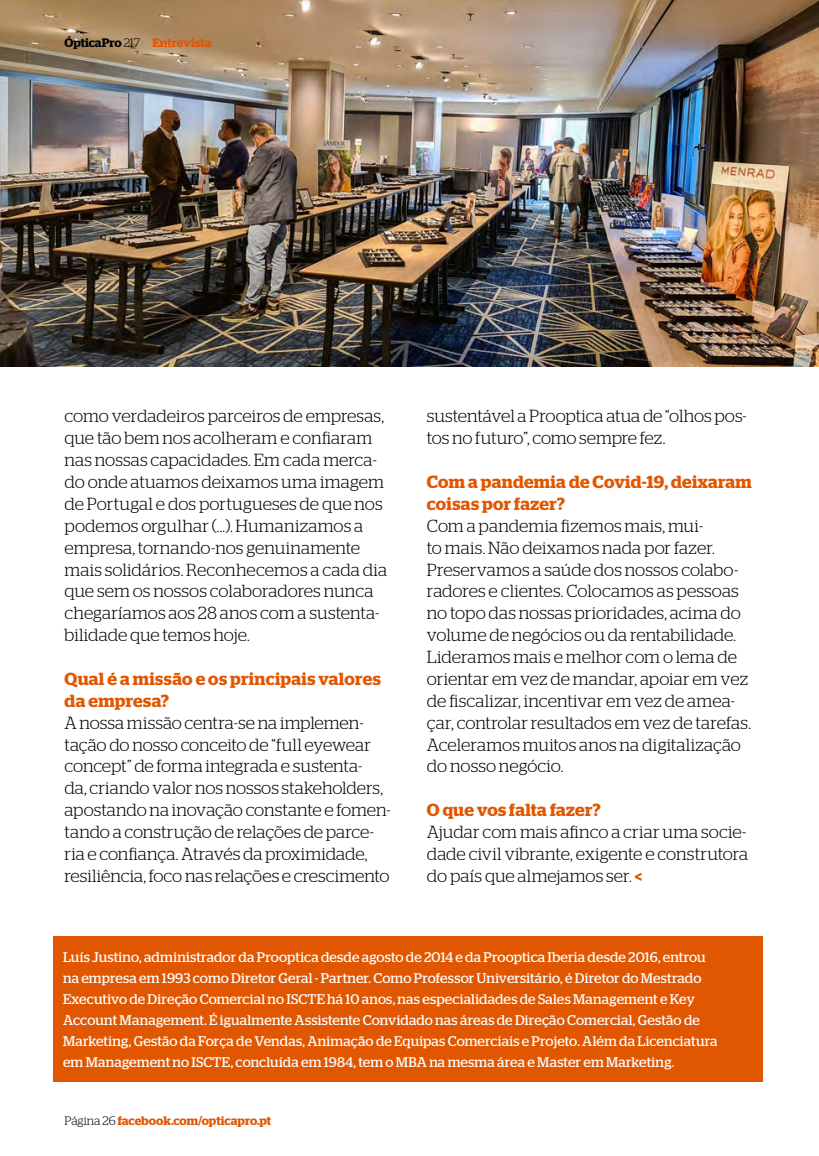
<style>
.page{position:relative;width:819px;height:1156px;background:#fff}
.page>*{position:absolute;margin:0;border:0;box-sizing:border-box;transform-origin:0 0}
.t1{font:300 17.5px/21.9px "Stag";color:#000}
.t2{font:600 17.5px/21.9px "Stag";letter-spacing:.02em;color:#e15601}
.t3{font:14px/21px "Stag";letter-spacing:.01em;color:#fff}
.t4{font:600 12.25px "Stag";color:#e15601}
.s1{color:#000}
.s2{font-weight:300;color:#000}
.s3{font-weight:600;font-size:15.75px;color:#e15601}
</style>
<div class="page">
<img style="left:0;top:0;width:819px;height:367px">
<div style="left:53px;top:935px;width:709px;height:146px;background:#e15601"></div>
<p class="t4" style="left:64px;top:36px;width:149px"><span class="s1">ÓpticaPro</span> <span class="s2">217</span> Entrevista</p>
<p class="t1" style="left:64px;top:405px;width:324px">como verdadeiros parceiros de empresas, que tão bem nos acolheram e confiaram nas nossas capacidades. Em cada merca&shy;do onde atuamos deixamos uma imagem de Portugal e dos portugueses de que nos podemos orgulhar (...). Humanizamos a empresa, tornando-nos genuinamente mais solidários. Reconhecemos a cada dia que sem os nossos colaboradores nunca chegaríamos aos 28 anos com a sustenta&shy;bilidade que temos hoje.</p>
<p class="t2" style="left:64px;top:668px;width:318px">Qual é a missão e os principais valores da empresa?</p>
<p class="t1" style="left:64px;top:711px;width:328px">A nossa missão centra-se na implemen&shy;tação do nosso conceito de “full eyewear concept” de forma integrada e sustenta-<br>da, criando valor nos nossos stakeholders, apostando na inovação constante e fomen&shy;tando a construção de relações de parce&shy;ria e confiança. Através da proximidade, resiliência, foco nas relações e crescimento</p>
<p class="t1" style="left:427px;top:405px;width:321px">sustentável a Prooptica atua de “olhos pos&shy;tos no futuro”, como sempre fez.</p>
<p class="t2" style="left:427px;top:471px;width:326px">Com a pandemia de Covid-19, deixaram coisas por fazer?</p>
<p class="t1" style="left:427px;top:514px;width:326px">Com a pandemia fizemos mais, mui-<br>to mais. Não deixamos nada por fazer.<br>Preservamos a saúde dos nossos colabo&shy;radores e clientes. Colocamos as pessoas no topo das nossas prioridades, acima do volume de negócios ou da rentabilidade.<br>Lideramos mais e melhor com o lema de orientar em vez de mandar, apoiar em vez de fiscalizar, incentivar em vez de amea&shy;çar, controlar resultados em vez de tarefas.<br>Aceleramos muitos anos na digitalização do nosso negócio.</p>
<p class="t2" style="left:427px;top:799px;width:175px">O que vos falta fazer?</p>
<p class="t1" style="left:427px;top:821px;width:323px;text-align:justify">Ajudar com mais afinco a criar uma socie&shy;dade civil vibrante, exigente e construtora do país que almejamos ser. <span class="s3">&lt;</span></p>
<p class="t3" style="left:63px;top:946px;width:656px">Luís Justino, administrador da Prooptica desde agosto de 2014 e da Prooptica Iberia desde 2016, entrou na empresa em 1993 como Diretor Geral - Partner. Como Professor Universitário, é Diretor do Mestrado Executivo de Direção Comercial no ISCTE há 10 anos, nas especialidades de Sales Management e Key Account Management. É igualmente Assistente Convidado nas áreas de Direção Comercial, Gestão de Marketing, Gestão da Força de Vendas, Animação de Equipas Comerciais e Projeto. Além da Licenciatura em Management no ISCTE, concluída em 1984, tem o MBA na mesma área e Master em Marketing.</p>
<p class="t4" style="left:64px;top:1113px;width:208px"><span class="s2">Página 26</span> facebook.com/opticapro.pt</p>
</div>
